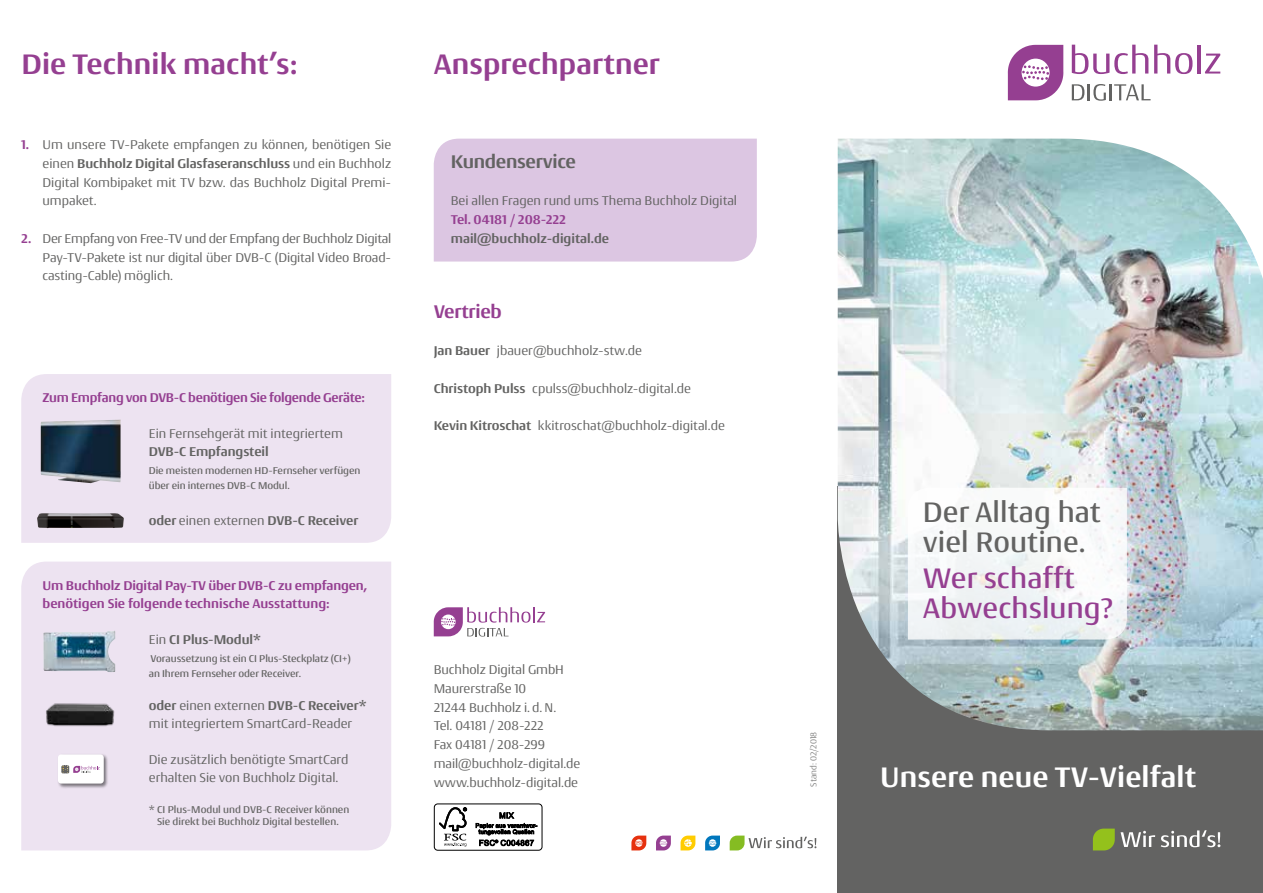
<style>
.page{position:relative;width:1263px;height:893px;background:#fff}
.page>*{position:absolute;margin:0;border:0;box-sizing:border-box;transform-origin:0 0}
.t1{font:700 30px "Conto";letter-spacing:.005em;color:#953f91}
.t2{font:500 30px/30px "Conto";letter-spacing:.005em;color:#636362}
.t3{font:500 30px/30px "Conto";letter-spacing:.005em;color:#953f91}
.t4{font:700 30px "Conto";letter-spacing:.005em;color:#fff}
.t5{font:700 19.5px "Conto";letter-spacing:-.015em;color:#636362}
.t6{font:700 19.5px "Conto";letter-spacing:-.015em;color:#953f91}
.t7{font:13.5px/18.8px "Conto";color:#636362}
.t8{font:700 13.5px/18px "Conto";letter-spacing:-.01em;color:#953f91}
.t9{font:700 13.5px "Conto";letter-spacing:-.005em;color:#636362}
.t10{font:500 10.5px/15px "Conto";letter-spacing:-.005em;color:#636362}
.t11{font:300 9px "Conto";color:#636362}
.s1{font-weight:700;color:#953f91}
.s2{font-weight:700}
.s3{font-weight:400}
</style>
<div class="page">
<div style="left:21px;top:374px;width:370px;height:169px;background:#ede3f1"></div>
<div style="left:21px;top:562px;width:370px;height:288px;background:#ede3f1"></div>
<img style="left:43px;top:631px;width:72px;height:41px">
<img style="left:41px;top:420px;width:80px;height:63px">
<div style="left:57px;top:753px;width:52px;height:35px;background:#000;opacity:.5"></div>
<div style="left:58px;top:754px;width:46px;height:29px;background:#fff;border-radius:3px"></div>
<svg style="left:62px;top:766px;width:38px;height:7px"></svg>
<div style="left:434px;top:139px;width:323px;height:123px;background:#dcc6e2"></div>
<svg style="left:705px;top:836px;width:15px;height:14px"></svg>
<svg style="left:631px;top:836px;width:15px;height:14px"></svg>
<svg style="left:656px;top:836px;width:15px;height:14px"></svg>
<svg style="left:680px;top:836px;width:15px;height:14px"></svg>
<svg style="left:730px;top:836px;width:86px;height:14px"></svg>
<svg style="left:434px;top:607px;width:111px;height:30px"></svg>
<div style="left:434px;top:804px;width:108px;height:46px;border:1px solid #000;border-radius:3px"></div>
<svg style="left:439px;top:807px;width:28px;height:40px"></svg>
<svg style="left:476px;top:812px;width:61px;height:34px"></svg>
<svg style="left:1008px;top:45px;width:55px;height:55px"></svg>
<svg style="left:1072px;top:45px;width:76px;height:29px"></svg>
<svg style="left:1154px;top:45px;width:38px;height:29px"></svg>
<hr style="left:1197px;top:45px;width:4px;height:29px;background:#953f91">
<svg style="left:1205px;top:54px;width:15px;height:20px"></svg>
<svg style="left:1072px;top:84px;width:78px;height:17px"></svg>
<img style="left:37px;top:513px;width:87px;height:15px">
<div style="left:838px;top:487px;width:425px;height:406px;background:#636362"></div>
<svg style="left:1161px;top:830px;width:59px;height:17px"></svg>
<svg style="left:1093px;top:829px;width:62px;height:21px"></svg>
<img style="left:838px;top:139px;width:425px;height:591px">
<svg style="left:908px;top:488px;width:219px;height:151px;background:#f4f6f7"></svg>
<img style="left:43px;top:696px;width:75px;height:38px">
<h1 class="t1" style="left:21px;top:45px;width:278px">Die Technik macht’s:</h1>
<p class="t7" style="left:43px;top:135px;width:350px;text-align:justify;text-indent:-21px"><span class="s1">1.</span> Um unsere TV-Pakete empfangen zu können, benötigen Sie einen <span class="s2">Buchholz Digital Glasfaseranschluss</span> und ein Buchholz Digital Kombipaket mit TV bzw. das Buchholz Digital Premi&shy;umpaket.</p>
<p class="t7" style="left:43px;top:228px;width:350px;text-align:justify;text-indent:-21px"><span class="s1">2.</span> Der Empfang von Free-TV und der Empfang der Buchholz Digital Pay-TV-Pakete ist nur digital über DVB-C (Digital Video Broad&shy;casting-Cable) möglich.</p>
<p class="t8" style="left:43px;top:388px;width:324px">Zum Empfang von DVB-C benötigen Sie folgende Geräte:</p>
<p class="t7" style="left:149px;top:424px;width:196px">Ein Fernsehgerät mit integriertem</p>
<p class="t9" style="left:149px;top:443px;width:121px">DVB-C Empfangsteil</p>
<p class="t10" style="left:149px;top:463px;width:213px">Die meisten modernen HD-Fernseher verfügen über ein internes DVB-C Modul.</p>
<p class="t9" style="left:149px;top:512px;width:211px">oder <span class="s3">einen externen</span> DVB-C Receiver</p>
<p class="t8" style="left:43px;top:576px;width:326px">Um Buchholz Digital Pay-TV über DVB-C zu empfangen, benötigen Sie folgende technische Ausstattung:</p>
<p class="t9" style="left:149px;top:630px;width:114px"><span class="s3">Ein</span> CI Plus-Modul*</p>
<p class="t10" style="left:149px;top:650px;width:204px">Voraussetzung ist ein CI Plus-Steckplatz (CI+) an Ihrem Fernseher oder Receiver.</p>
<p class="t7" style="left:149px;top:696px;width:219px;line-height:18px"><span class="s2">oder</span> einen externen <span class="s2">DVB-C Receiver* </span>mit integriertem SmartCard-Reader</p>
<p class="t7" style="left:149px;top:750px;width:201px;line-height:18px">Die zusätzlich benötigte SmartCard erhalten Sie von Buchholz Digital.</p>
<p class="t10" style="left:149px;top:803px;width:202px;line-height:12px;text-align:center">* CI Plus-Modul und DVB-C Receiver können<br>Sie direkt bei Buchholz Digital bestellen.</p>
<h1 class="t1" style="left:434px;top:45px;width:228px">Ansprechpartner</h1>
<h2 class="t5" style="left:451px;top:149px;width:127px">Kundenservice</h2>
<p class="t7" style="left:451px;top:191px;width:288px">Bei allen Fragen rund ums Thema Buchholz Digital</p>
<p class="t8" style="left:451px;top:210px;width:117px">Tel. 04181 / 208-222</p>
<p class="t9" style="left:451px;top:230px;width:160px">mail@buchholz-digital.de</p>
<h2 class="t6" style="left:434px;top:299px;width:70px">Vertrieb</h2>
<p class="t7" style="left:434px;top:341px;width:210px"><span class="s2">Jan Bauer</span> jbauer@buchholz-stw.de</p>
<p class="t7" style="left:434px;top:378px;width:259px"><span class="s2">Christoph Pulss</span> cpulss@buchholz-digital.de</p>
<p class="t7" style="left:434px;top:416px;width:293px"><span class="s2">Kevin Kitroschat</span> kkitroschat@buchholz-digital.de</p>
<p class="t7" style="left:434px;top:660px;width:148px">Buchholz Digital GmbH<br>Maurerstraße 10<br>21244 Buchholz i. d. N.<br>Tel. 04181 / 208-222<br>Fax 04181 / 208-299 mail@buchholz-digital.de www.buchholz-digital.de</p>
<p class="t11" style="left:808px;top:787px;width:56px;rotate:-90deg">Stand: 02/2018</p>
<h1 class="t2" style="left:923px;top:496px;width:180px">Der Alltag hat viel Routine.</h1>
<h1 class="t3" style="left:923px;top:562px;width:192px">Wer schafft<br>Abwechslung?</h1>
<h1 class="t4" style="left:880px;top:757px;width:317px">Unsere neue TV-Vielfalt</h1>
</div>
